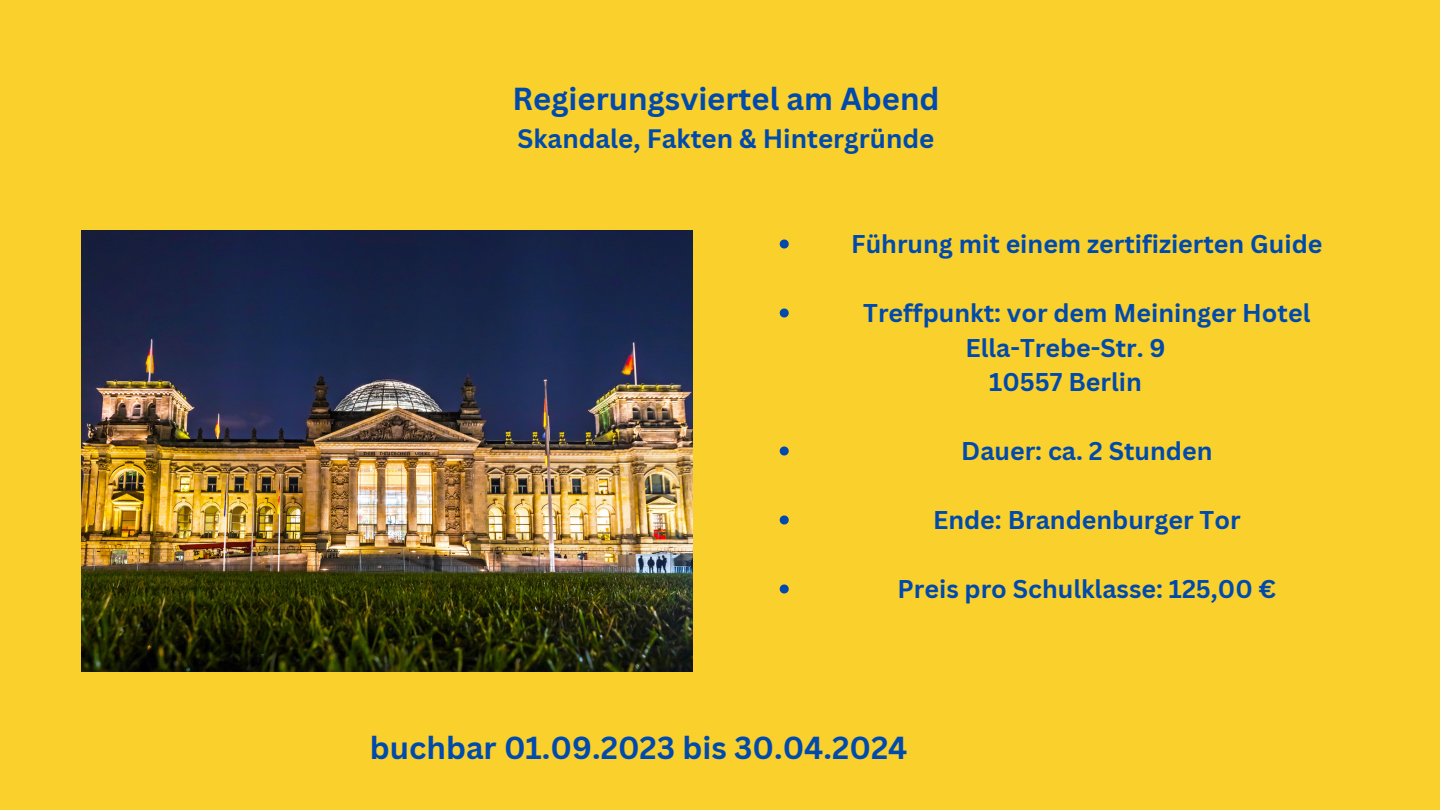
<style>
.page{position:relative;width:1440px;height:810px;background:#fad02c}
.page>*{position:absolute;margin:0;border:0;box-sizing:border-box;transform-origin:0 0}
.t1{font:700 31px "Canva Sans";color:#004aad}
.t2{font:700 26px "Canva Sans";color:#004aad}
.t3{font:700 25px/34.5px "Canva Sans";color:#004aad;text-align:center}
</style>
<div class="page">
<img style="left:81px;top:231px;width:612px;height:441px">
<svg style="left:780px;top:240px;width:9px;height:9px"></svg>
<svg style="left:780px;top:309px;width:9px;height:9px"></svg>
<svg style="left:780px;top:447px;width:9px;height:9px"></svg>
<svg style="left:780px;top:516px;width:9px;height:9px"></svg>
<svg style="left:780px;top:585px;width:9px;height:9px"></svg>
<p class="t1" style="left:512px;top:77px;width:429px">Regierungsviertel am Abend</p>
<p class="t2" style="left:518px;top:120px;width:418px">Skandale, Fakten &amp; Hintergründe</p>
<p class="t3" style="left:851px;top:226px;width:473px">Führung mit einem zertifizierten Guide</p>
<p class="t3" style="left:863px;top:295px;width:449px">Treffpunkt: vor dem Meininger Hotel</p>
<h2 class="t3" style="left:965px;top:330px;width:202px">Ella-Trebe-Str. 9<br>10557 Berlin</h2>
<p class="t3" style="left:961px;top:433px;width:253px">Dauer: ca. 2 Stunden</p>
<p class="t3" style="left:933px;top:502px;width:309px">Ende: Brandenburger Tor</p>
<p class="t3" style="left:898px;top:571px;width:380px">Preis pro Schulklasse: 125,00 €</p>
<h1 class="t1" style="left:370px;top:725px;width:539px">buchbar 01.09.2023 bis 30.04.2024</h1>
</div>
